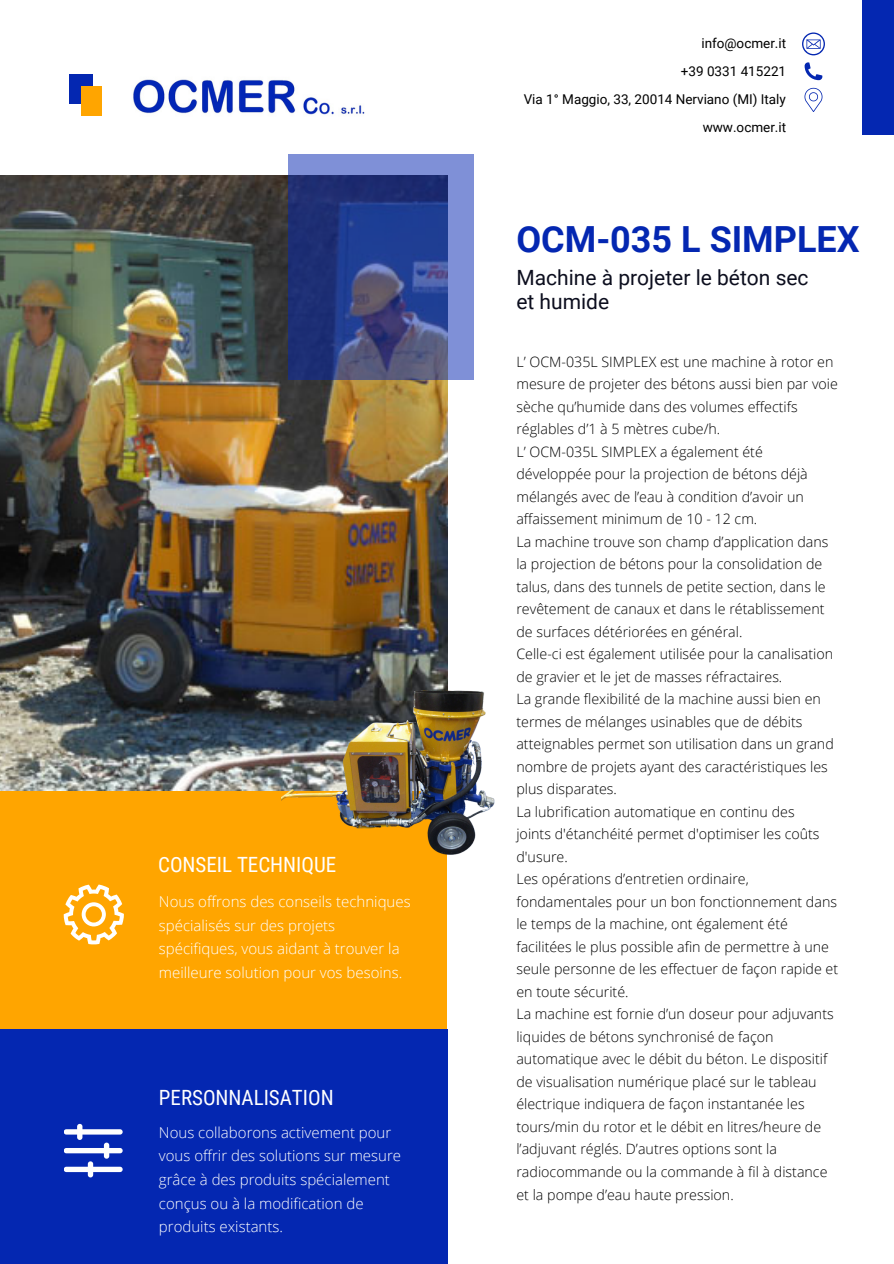
<style>
.page{position:relative;width:894px;height:1264px;background:#fff}
.page>*{position:absolute;margin:0;border:0;box-sizing:border-box;transform-origin:0 0}
.t1{font:700 36px "Roboto";color:#0427b1}
.t2{font:21px/24.8px "Roboto";color:#0c0e1e}
.t3{font:21px "Roboto Condensed";color:#fff}
.t4{font:300 15px/23.7px "Open Sans";color:#fff}
.t5{font:300 14.25px/22.5px "Open Sans";color:#000}
.t6{font:13.5px "Roboto";color:#000}
</style>
<div class="page">
<div style="left:70px;top:74px;width:23px;height:30px;background:#0427b1"></div>
<div style="left:81px;top:86px;width:21px;height:29px;background:#ffa500"></div>
<div style="left:862px;top:0;width:31px;height:135px;background:#0427b1"></div>
<div style="left:0;top:790px;width:447px;height:241px;background:#ffa500"></div>
<div style="left:0;top:1029px;width:447px;height:234px;background:#0427b1"></div>
<img style="left:133px;top:79px;width:232px;height:36px">
<svg style="left:64px;top:884px;width:59px;height:60px"></svg>
<svg style="left:64px;top:1123px;width:58px;height:54px"></svg>
<svg style="left:802px;top:32px;width:22px;height:23px"></svg>
<svg style="left:804px;top:62px;width:18px;height:18px"></svg>
<svg style="left:804px;top:88px;width:18px;height:24px"></svg>
<img style="left:0;top:176px;width:447px;height:614px">
<svg style="left:288px;top:154px;width:185px;height:225px;background:#3f4f93"></svg>
<img style="left:282px;top:664px;width:213px;height:191px">
<p class="t3" style="left:158px;top:852px;width:180px">CONSEIL TECHNIQUE</p>
<h4 class="t4" style="left:159px;top:889px;width:253px">Nous offrons des conseils techniques spécialisés sur des projets spécifiques, vous aidant à trouver la meilleure solution pour vos besoins.</h4>
<p class="t3" style="left:159px;top:1085px;width:176px">PERSONNALISATION</p>
<h3 class="t4" style="left:159px;top:1120px;width:243px">Nous collaborons activement pour vous offrir des solutions sur mesure grâce à des produits spécialement conçus ou à la modification de produits existants.</h3>
<p class="t6" style="left:701px;top:36px;width:86px">info@ocmer.it</p>
<p class="t6" style="left:680px;top:64px;width:107px">+39 0331 415221</p>
<p class="t6" style="left:523px;top:92px;width:264px">Via 1° Maggio, 33, 20014 Nerviano (MI) Italy</p>
<p class="t6" style="left:702px;top:119px;width:85px">www.ocmer.it</p>
<p class="t1" style="left:516px;top:219px;width:344px">OCM-035 L SIMPLEX</p>
<p class="t2" style="left:516px;top:265px;width:293px">Machine à projeter le béton sec et humide</p>
<h1 class="t5" style="left:516px;top:350px;width:323px">L’ OCM-035L SIMPLEX est une machine à rotor en mesure de projeter des bétons aussi bien par voie sèche qu’humide dans des volumes effectifs réglables d’1 à 5 mètres cube/h.<br>L’ OCM-035L SIMPLEX a également été développée pour la projection de bétons déjà mélangés avec de l’eau à condition d’avoir un affaissement minimum de 10 - 12 cm.<br>La machine trouve son champ d’application dans la projection de bétons pour la consolidation de talus, dans des tunnels de petite section, dans le revêtement de canaux et dans le rétablissement de surfaces détériorées en général.<br>Celle-ci est également utilisée pour la canalisation de gravier et le jet de masses réfractaires.<br>La grande flexibilité de la machine aussi bien en termes de mélanges usinables que de débits atteignables permet son utilisation dans un grand nombre de projets ayant des caractéristiques les plus disparates.<br>La lubrification automatique en continu des<br>joints d'étanchéité permet d'optimiser les coûts d'usure.<br>Les opérations d’entretien ordinaire, fondamentales pour un bon fonctionnement dans le temps de la machine, ont également été facilitées le plus possible afin de permettre à une seule personne de les effectuer de façon rapide et en toute sécurité.<br>La machine est fornie d’un doseur pour adjuvants liquides de bétons synchronisé de façon automatique avec le débit du béton. Le dispositif de visualisation numérique placé sur le tableau électrique indiquera de façon instantanée les tours/min du rotor et le débit en litres/heure de l’adjuvant réglés. D’autres options sont la radiocommande ou la commande à fil à distance et la pompe d’eau haute pression.</h1>
</div>
